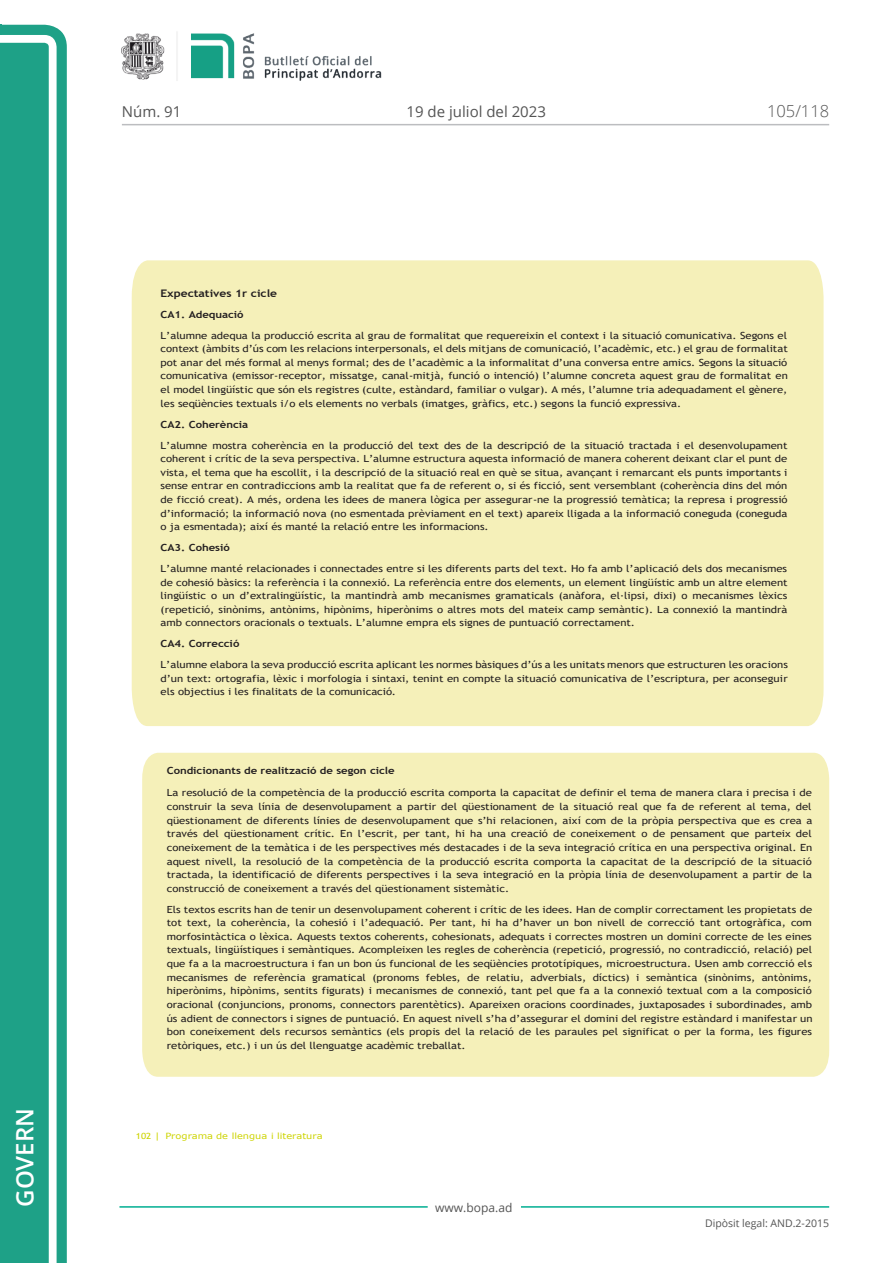
<style>
.page{position:relative;width:893px;height:1263px;background:#fff}
.page>*{position:absolute;margin:0;border:0;box-sizing:border-box;transform-origin:0 0}
.t1{font:600 24px "Open Sans";color:#fff}
.t2{font:300 16.5px "Open Sans";color:#545454}
.t3{font:15px "Open Sans";color:#545454}
.t4{font:12px "Open Sans";color:#545454}
.t5{font:10.5px "Open Sans";color:#545454}
.t6{font:700 10.35px "Trebuchet MS";color:#231f20;scale:1.15 1}
.t7{font:9.9px "Trebuchet MS";letter-spacing:-.005em;color:#231f20;scale:1.15 1}
.t8{font:700 9.9px "Trebuchet MS";letter-spacing:-.005em;color:#231f20;scale:1.15 1}
.t9{font:9.75px/13.6px "Trebuchet MS";color:#231f20;text-align:justify;scale:1.15 1}
.t10{font:700 9.75px "Trebuchet MS";color:#231f20;scale:1.15 1}
.t11{font:8.55px "Verdana";color:#cdd400;scale:1.15 1}
.s1{font-weight:700}
.s2{font-family:"Trebuchet MS"}
</style>
<div class="page">
<svg style="left:0;top:25px;width:67px;height:1238px;fill:#1ea187"></svg>
<div style="left:0;top:43px;width:49px;height:1220px;background:#1ea187"></div>
<img style="left:122px;top:32px;width:260px;height:49px">
<hr style="left:119px;top:1206px;width:309px;height:2px;background:#00ae91">
<hr style="left:521px;top:1206px;width:308px;height:2px;background:#00ae91">
<hr style="left:122px;top:124px;width:707px;height:1px;background:#bcbdc0">
<div style="left:132px;top:260px;width:692px;height:466px;background:#f5f0b9"></div>
<svg style="left:132px;top:265px;width:20px;height:1px"></svg>
<div style="left:150px;top:275px;width:648px;height:441px;background:#f5f0b9"></div>
<svg style="left:142px;top:753px;width:687px;height:324px;background:#f5f0bb"></svg>
<svg style="left:142px;top:757px;width:20px;height:1px"></svg>
<div style="left:156px;top:761px;width:667px;height:304px;background:#f5f0b9"></div>
<h1 class="t1" style="left:8px;top:1207px;width:100px;rotate:-90deg">Govern</h1>
<h3 class="t3" style="left:122px;top:102px;width:61px">Núm. 91</h3>
<h3 class="t3" style="left:406px;top:102px;width:141px">19 de juliol del 2023</h3>
<h2 class="t2" style="left:767px;top:100px;width:64px">105/118</h2>
<p class="t6" style="left:160px;top:286px;width:103px">Expectatives 1r cicle</p>
<p class="t9" style="left:160px;top:304px;width:546px;line-height:21px"><span class="s1">CA1. Adequació<br></span>L’alumne adequa la producció escrita al grau de formalitat que requereixin el context i la situació comunicativa. Segons el</p>
<p class="t9" style="left:160px;top:342px;width:547px">context (àmbits d’ús com les relacions interpersonals, el dels mitjans de comunicació, l’acadèmic, etc.) el grau de formalitat pot anar del més formal al menys formal; des de l’acadèmic a la informalitat d’una conversa entre amics. Segons la situació comunicativa (emissor-receptor, missatge, canal-mitjà, funció o intenció) l’alumne concreta aquest grau de formalitat en el model lingüístic que són els registres (culte, estàndard, familiar o vulgar). A més, l’alumne tria adequadament el gènere, les seqüències textuals i/o els elements no verbals (imatges, gràfics, etc.) segons la funció expressiva.</p>
<p class="t10" style="left:160px;top:418px;width:78px">CA2. Coherència</p>
<p class="t7" style="left:160px;top:439px;width:547px">L’alumne mostra coherència en la producció del text des de la descripció de la situació tractada i el desenvolupament</p>
<p class="t9" style="left:160px;top:452px;width:547px">coherent i crític de la seva perspectiva. L’alumne estructura aquesta informació de manera coherent deixant clar el punt de vista, el tema que ha escollit, i la descripció de la situació real en què se situa, avançant i remarcant els punts importants i sense entrar en contradiccions amb la realitat que fa de referent o, si és ficció, sent versemblant (coherència dins del món de ficció creat). A més, ordena les idees de manera lògica per assegurar-ne la progressió temàtica; la represa i progressió d’informació; la informació nova (no esmentada prèviament en el text) apareix lligada a la informació coneguda (coneguda o ja esmentada); així és manté la relació entre les informacions.</p>
<p class="t9" style="left:160px;top:537px;width:546px;line-height:21px"><span class="s1">CA3. Cohesió<br></span>L’alumne manté relacionades i connectades entre si les diferents parts del text. Ho fa amb l’aplicació dels dos mecanismes</p>
<p class="t9" style="left:160px;top:575px;width:547px">de cohesió bàsics: la referència i la connexió. La referència entre dos elements, un element lingüístic amb un altre element lingüístic o un d’extralingüístic, la mantindrà amb mecanismes gramaticals (anàfora, el·lipsi, dixi) o mecanismes lèxics (repetició, sinònims, antònims, hipònims, hiperònims o altres mots del mateix camp semàntic). La connexió la mantindrà amb connectors oracionals o textuals. L’alumne empra els signes de puntuació correctament.</p>
<p class="t8" style="left:160px;top:638px;width:70px">CA4. Correcció</p>
<p class="t9" style="left:160px;top:658px;width:547px">L’alumne elabora la seva producció escrita aplicant les normes bàsiques d’ús a les unitats menors que estructuren les oracions d’un text: ortografia, lèxic i morfologia i sintaxi, tenint en compte la situació comunicativa de l’escriptura, per aconseguir els objectius i les finalitats de la comunicació.</p>
<p class="t10" style="left:167px;top:765px;width:200px">Condicionants de realització de segon cicle</p>
<p class="t9" style="left:167px;top:786px;width:563px">La resolució de la competència de la producció escrita comporta la capacitat de definir el tema de manera clara i precisa i de construir la seva línia de desenvolupament a partir del qüestionament de la situació real que fa de referent al tema, del qüestionament de diferents línies de desenvolupament que s’hi relacionen, així com de la pròpia perspectiva que es crea a través del qüestionament crític. En l’escrit, per tant, hi ha una creació de coneixement o de pensament que parteix del</p>
<p class="t7" style="left:167px;top:841px;width:563px">coneixement de la temàtica i de les perspectives més destacades i de la seva integració crítica en una perspectiva original. En</p>
<p class="t9" style="left:167px;top:854px;width:563px">aquest nivell, la resolució de la competència de la producció escrita comporta la capacitat de la descripció de la situació tractada, la identificació de diferents perspectives i la seva integració en la pròpia línia de desenvolupament a partir de la construcció de coneixement a través del qüestionament sistemàtic.</p>
<p class="t9" style="left:167px;top:902px;width:563px">Els textos escrits han de tenir un desenvolupament coherent i crític de les idees. Han de complir correctament les propietats de tot text, la coherència, la cohesió i l’adequació. Per tant, hi ha d’haver un bon nivell de correcció tant ortogràfica, com morfosintàctica o lèxica. Aquests textos coherents, cohesionats, adequats i correctes mostren un domini correcte de les eines textuals, lingüístiques i semàntiques. Acompleixen les regles de coherència (repetició, progressió, no contradicció, relació) pel que fa a la macroestructura i fan un bon ús funcional de les seqüències prototípiques, microestructura. Usen amb correcció els mecanismes de referència gramatical (pronoms febles, de relatiu, adverbials, díctics) i semàntica (sinònims, antònims, hiperònims, hipònims, sentits figurats) i mecanismes de connexió, tant pel que fa a la connexió textual com a la composició oracional (conjuncions, pronoms, connectors parentètics). Apareixen oracions coordinades, juxtaposades i subordinades, amb ús adient de connectors i signes de puntuació. En aquest nivell s’ha d’assegurar el domini del registre estàndard i manifestar un bon coneixement dels recursos semàntics (els propis del la relació de les paraules pel significat o per la forma, les figures</p>
<p class="t7" style="left:167px;top:1039px;width:261px">retòriques, etc.) i un ús del llenguatge acadèmic treballat.</p>
<p class="t11" style="left:136px;top:1130px;width:164px"><span class="s2">102</span> | Programa de llengua i literatura</p>
<p class="t4" style="left:435px;top:1199px;width:79px">www.bopa.ad</p>
<p class="t5" style="left:705px;top:1216px;width:125px">Dipòsit legal: AND.2-2015</p>
</div>
